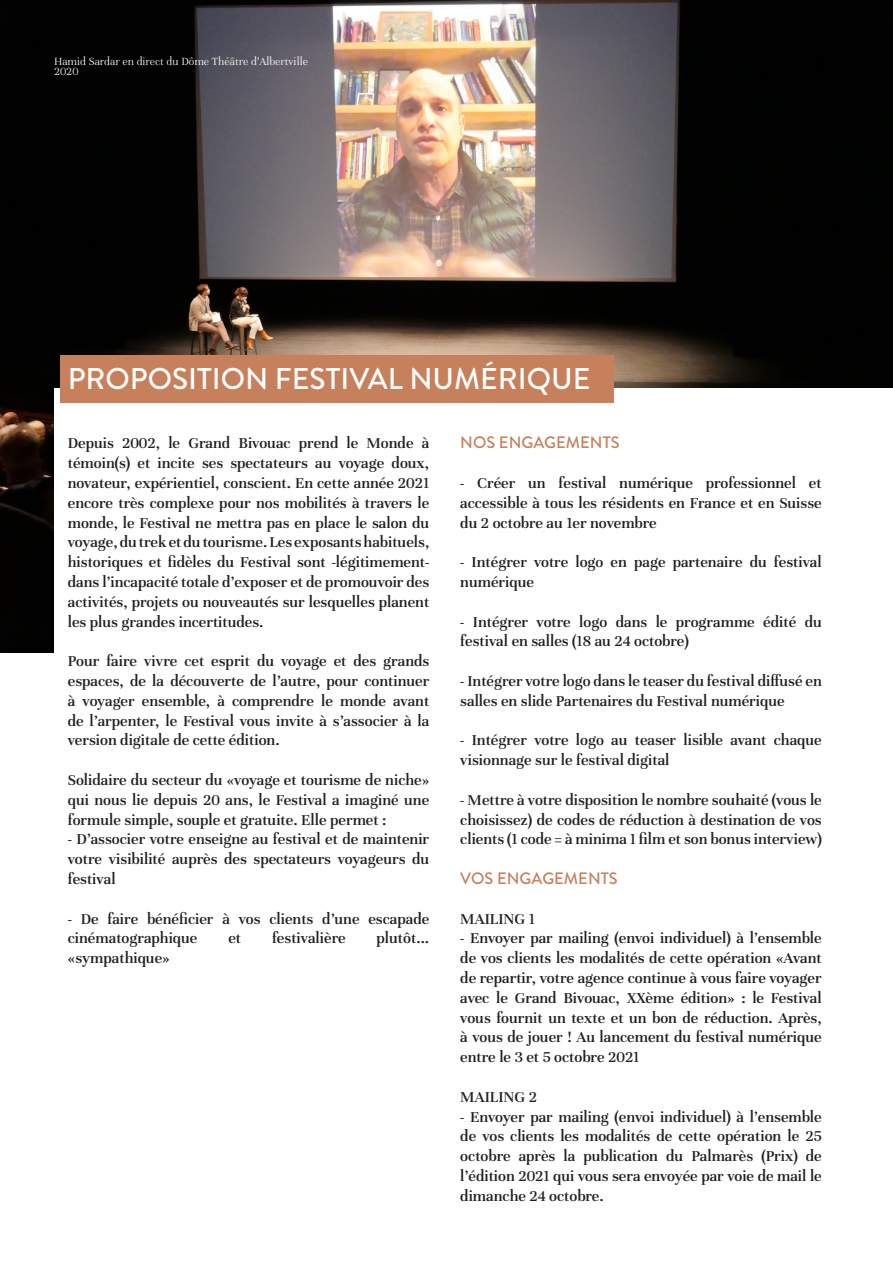
<style>
.page{position:relative;width:893px;height:1263px;background:#fff}
.page>*{position:absolute;margin:0;border:0;box-sizing:border-box;transform-origin:0 0}
.t1{font:500 30px "Brandon Grotesque";color:#fff}
.t2{font:500 16.5px/19.8px "Unna";color:#231f20;text-align:justify}
.t3{font:500 16.5px "Brandon Grotesque";color:#c6805c}
.t4{font:300 12px "Unna";color:#fff}
</style>
<div class="page">
<img style="left:0;top:0;width:892px;height:653px">
<div style="left:54px;top:388px;width:839px;height:737px;background:#fff"></div>
<img style="left:892px;top:0;width:1px;height:388px">
<div style="left:60px;top:356px;width:553px;height:47px;background:#c6805c"></div>
<p class="t4" style="left:54px;top:52px;width:255px">Hamid Sardar en direct du Dôme Théâtre d’Albertville</p>
<p class="t4" style="left:54px;top:63px;width:26px">2020</p>
<p class="t1" style="left:68px;top:357px;width:524px">PROPOSITION FESTIVAL NUMÉRIQUE</p>
<p class="t2" style="left:68px;top:432px;width:363px">Depuis 2002, le Grand Bivouac prend le Monde à témoin(s) et incite ses spectateurs au voyage doux, novateur, expérientiel, conscient. En cette année 2021 encore très complexe pour nos mobilités à travers le monde, le Festival ne mettra pas en place le salon du voyage, du trek et du tourisme. Les exposants habituels, historiques et fidèles du Festival sont -légitimement&shy;dans l’incapacité totale d’exposer et de promouvoir des activités, projets ou nouveautés sur lesquelles planent les plus grandes incertitudes.</p>
<p class="t2" style="left:68px;top:650px;width:363px">Pour faire vivre cet esprit du voyage et des grands espaces, de la découverte de l’autre, pour continuer à voyager ensemble, à comprendre le monde avant de l’arpenter, le Festival vous invite à s’associer à la version digitale de cette édition.</p>
<p class="t2" style="left:68px;top:769px;width:363px">Solidaire du secteur du «voyage et tourisme de niche» qui nous lie depuis 20 ans, le Festival a imaginé une formule simple, souple et gratuite. Elle permet :</p>
<p class="t2" style="left:68px;top:828px;width:363px">- D’associer votre enseigne au festival et de maintenir votre visibilité auprès des spectateurs voyageurs du festival</p>
<p class="t2" style="left:68px;top:907px;width:363px">- De faire bénéficier à vos clients d’une escapade cinématographique</p>
<p class="t2" style="left:228px;top:927px;width:14px">et</p>
<p class="t2" style="left:272px;top:927px;width:75px">festivalière</p>
<p class="t2" style="left:377px;top:927px;width:54px">plutôt...</p>
<p class="t2" style="left:68px;top:947px;width:103px">«sympathique»</p>
<p class="t3" style="left:460px;top:431px;width:161px">NOS ENGAGEMENTS</p>
<p class="t2" style="left:460px;top:472px;width:363px">- Créer un festival numérique professionnel et accessible à tous les résidents en France et en Suisse du 2 octobre au 1er novembre</p>
<p class="t2" style="left:460px;top:551px;width:363px">- Intégrer votre logo en page partenaire du festival numérique</p>
<p class="t2" style="left:460px;top:610px;width:363px">- Intégrer votre logo dans le programme édité du festival en salles (18 au 24 octobre)</p>
<p class="t2" style="left:460px;top:670px;width:363px">- Intégrer votre logo dans le teaser du festival diffusé en salles en slide Partenaires du Festival numérique</p>
<p class="t2" style="left:460px;top:729px;width:363px">- Intégrer votre logo au teaser lisible avant chaque visionnage sur le festival digital</p>
<p class="t2" style="left:460px;top:789px;width:363px">- Mettre à votre disposition le nombre souhaité (vous le choisissez) de codes de réduction à destination de vos clients (1 code = à minima 1 film et son bonus interview)</p>
<p class="t3" style="left:460px;top:867px;width:159px">VOS ENGAGEMENTS</p>
<p class="t2" style="left:460px;top:907px;width:76px">MAILING 1</p>
<p class="t2" style="left:460px;top:927px;width:363px">- Envoyer par mailing (envoi individuel) à l’ensemble de vos clients les modalités de cette opération «Avant de repartir, votre agence continue à vous faire voyager avec le Grand Bivouac, XXème édition» : le Festival vous fournit un texte et un bon de réduction. Après, à vous de jouer ! Au lancement du festival numérique entre le 3 et 5 octobre 2021</p>
<p class="t2" style="left:460px;top:1086px;width:78px">MAILING 2</p>
<p class="t2" style="left:460px;top:1105px;width:363px">- Envoyer par mailing (envoi individuel) à l’ensemble de vos clients les modalités de cette opération le 25 octobre après la publication du Palmarès (Prix) de l’édition 2021 qui vous sera envoyée par voie de mail le dimanche 24 octobre.</p>
</div>
